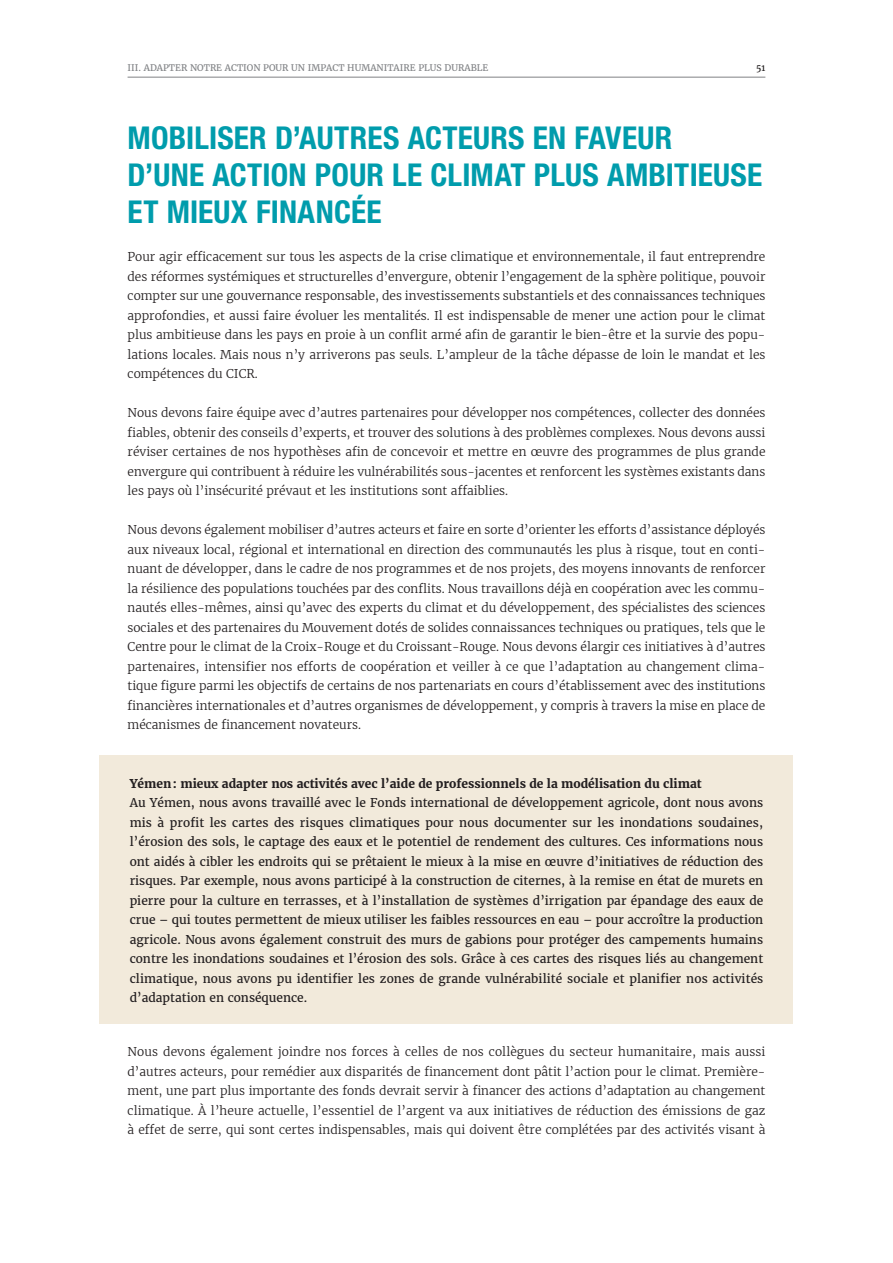
<style>
.page{position:relative;width:893px;height:1263px;background:#fff}
.page>*{position:absolute;margin:0;border:0;box-sizing:border-box;transform-origin:0 0}
.t1{font:700 condensed 31.5px/37.5px "Helvetica Neue LT Std";letter-spacing:.005em;color:#009cac}
.t2{font:300 12px/19.5px "Merriweather";color:#231f20;text-align:justify}
.t3{font:12px/19.5px "Merriweather";letter-spacing:.005em;color:#231f20;text-align:justify}
.t4{font:700 12px "Merriweather";color:#231f20}
.t5{font:9px "Merriweather";color:#808285}
.t6{font:9px "Merriweather";color:#231f20}
</style>
<div class="page">
<hr style="left:128px;top:77px;width:637px;height:1px;background:#808285">
<div style="left:100px;top:754px;width:693px;height:269px;background:#f2eadb"></div>
<p class="t5" style="left:128px;top:61px;width:30px">III. Adapter</p>
<p class="t5" style="left:190px;top:61px;width:8px">notre</p>
<p class="t5" style="left:225px;top:61px;width:19px">action</p>
<p class="t5" style="left:263px;top:61px;width:8px">pour</p>
<p class="t5" style="left:291px;top:61px;width:86px">un impact humanitaire</p>
<p class="t5" style="left:418px;top:61px;width:7px">plus</p>
<p class="t5" style="left:445px;top:61px;width:8px">dura</p>
<p class="t5" style="left:471px;top:61px;width:13px">ble</p>
<p class="t6" style="left:756px;top:61px;width:11px">51</p>
<h1 class="t1" style="left:128px;top:118px;width:636px">MOBILISER D’AUTRES ACTEURS EN FAVEUR<br>D’UNE ACTION POUR LE CLIMAT PLUS AMBITIEUSE<br>ET MIEUX FINANCÉE</h1>
<p class="t2" style="left:128px;top:247px;width:639px">Pour agir efficacement sur tous les aspects de la crise climatique et environnementale, il faut entreprendre des réformes systémiques et structurelles d’envergure, obtenir l’engagement de la sphère politique, pouvoir compter sur une gouvernance responsable, des investissements substantiels et des connaissances techniques approfondies, et aussi faire évoluer les mentalités. Il est indispensable de mener une action pour le climat plus ambitieuse dans les pays en proie à un conflit armé afin de garantir le bien-être et la survie des popu&shy;lations locales. Mais nous n’y arriverons pas seuls. L’ampleur de la tâche dépasse de loin le mandat et les compétences du CICR.</p>
<p class="t2" style="left:128px;top:403px;width:639px">Nous devons faire équipe avec d’autres partenaires pour développer nos compétences, collecter des données fiables, obtenir des conseils d’experts, et trouver des solutions à des problèmes complexes. Nous devons aussi réviser certaines de nos hypothèses afin de concevoir et mettre en œuvre des programmes de plus grande envergure qui contribuent à réduire les vulnérabilités sous-jacentes et renforcent les systèmes existants dans les pays où l’insécurité prévaut et les institutions sont affaiblies.</p>
<p class="t2" style="left:128px;top:520px;width:639px">Nous devons également mobiliser d’autres acteurs et faire en sorte d’orienter les efforts d’assistance déployés aux niveaux local, régional et international en direction des communautés les plus à risque, tout en conti&shy;nuant de développer, dans le cadre de nos programmes et de nos projets, des moyens innovants de renforcer la résilience des populations touchées par des conflits. Nous travaillons déjà en coopération avec les commu&shy;nautés elles-mêmes, ainsi qu’avec des experts du climat et du développement, des spécialistes des sciences sociales et des partenaires du Mouvement dotés de solides connaissances techniques ou pratiques, tels que le Centre pour le climat de la Croix-Rouge et du Croissant-Rouge. Nous devons élargir ces initiatives à d’autres partenaires, intensifier nos efforts de coopération et veiller à ce que l’adaptation au changement clima&shy;tique figure parmi les objectifs de certains de nos partenariats en cours d’établissement avec des institutions financières internationales et d’autres organismes de développement, y compris à travers la mise en place de mécanismes de financement novateurs.</p>
<p class="t4" style="left:130px;top:775px;width:573px">Yémen: mieux adapter nos activités avec l’aide de professionnels de la modélisation du climat</p>
<p class="t3" style="left:130px;top:793px;width:635px">Au Yémen, nous avons travaillé avec le Fonds international de développement agricole, dont nous avons mis à profit les cartes des risques climatiques pour nous documenter sur les inondations soudaines, l’érosion des sols, le captage des eaux et le potentiel de rendement des cultures. Ces informations nous ont aidés à cibler les endroits qui se prêtaient le mieux à la mise en œuvre d’initiatives de réduction des risques. Par exemple, nous avons participé à la construction de citernes, à la remise en état de murets en pierre pour la culture en terrasses, et à l’installation de systèmes d’irrigation par épandage des eaux de crue – qui toutes permettent de mieux utiliser les faibles ressources en eau – pour accroître la production agricole. Nous avons également construit des murs de gabions pour protéger des campements humains contre les inondations soudaines et l’érosion des sols. Grâce à ces cartes des risques liés au changement climatique, nous avons pu identifier les zones de grande vulnérabilité sociale et planifier nos activités d’adaptation en conséquence.</p>
<p class="t2" style="left:128px;top:1042px;width:639px">Nous devons également joindre nos forces à celles de nos collègues du secteur humanitaire, mais aussi d’autres acteurs, pour remédier aux disparités de financement dont pâtit l’action pour le climat. Première&shy;ment, une part plus importante des fonds devrait servir à financer des actions d’adaptation au changement climatique. À l’heure actuelle, l’essentiel de l’argent va aux initiatives de réduction des émissions de gaz à effet de serre, qui sont certes indispensables, mais qui doivent être complétées par des activités visant à</p>
</div>
